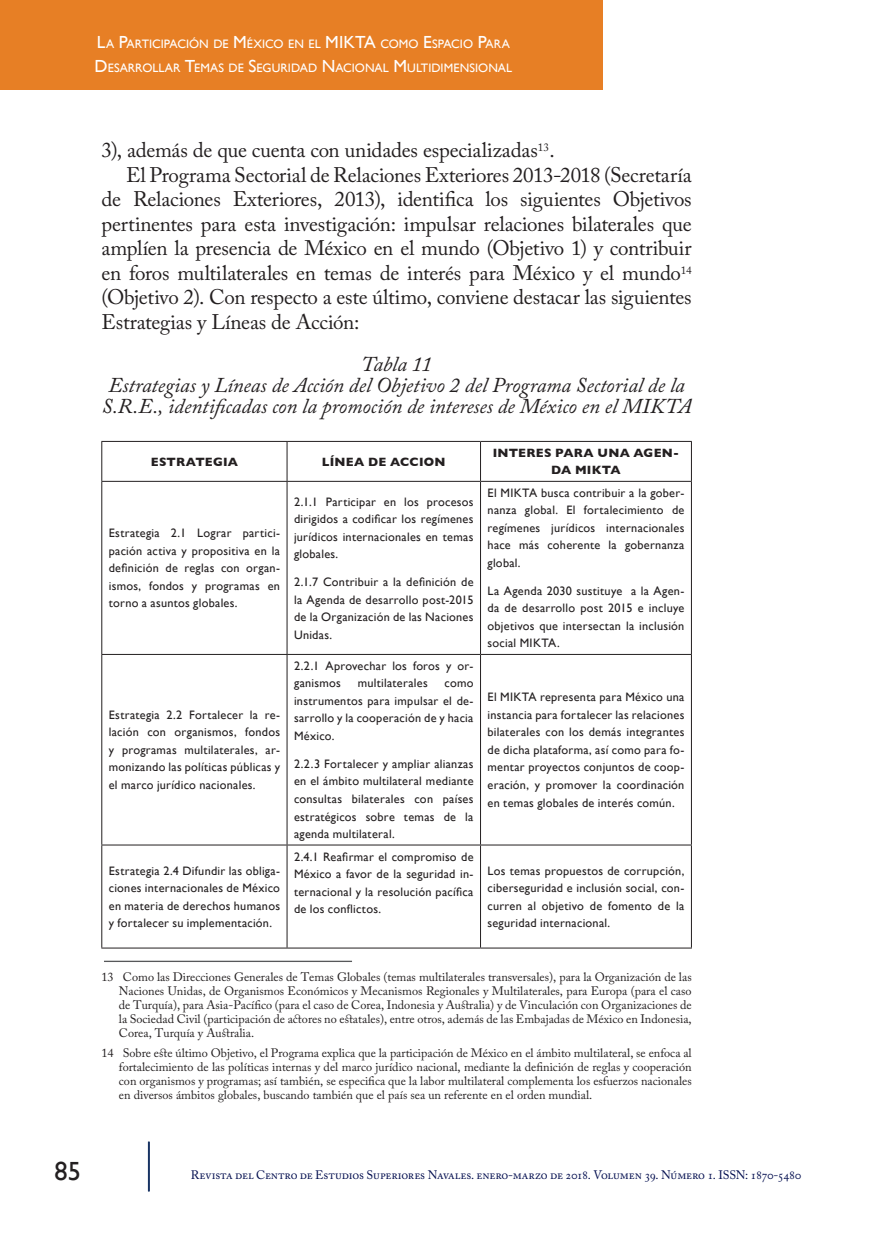
<style>
.page{position:relative;width:893px;height:1241px;background:#fff}
.page>*{position:absolute;margin:0;border:0;box-sizing:border-box;transform-origin:0 0}
.t1{font:26.25px "Gill Sans";color:#231f20}
._05_Normal{font:21px/24.5px "Adobe Caslon Pro";letter-spacing:-.01em;color:#231f20;text-align:justify}
._11_Pie_de_foto{font:italic 21px/21px "Adobe Caslon Pro";letter-spacing:-.005em;color:#231f20;text-align:center}
.Parrafo_contenido{font:12.25px/17.5px "Gill Sans";letter-spacing:.02em;color:#231f20;text-align:justify}
._16_Nota_al_pie{font:12.25px/14px "Adobe Caslon Pro";color:#231f20;text-align:justify}
.t2{font:12.25px/24.5px "Gill Sans";color:#fff}
.t3{font:12.25px "Adobe Caslon Pro";letter-spacing:-.015em;color:#030e4f}
.Parrafo_contenido-2{font:700 12.25px/17.5px "Gill Sans";letter-spacing:.02em;color:#231f20;text-align:center}
.s1{font-size:17.5px}
</style>
<div class="page">
<hr style="left:148px;top:1141px;width:2px;height:50px;background:#183463">
<div style="left:0;top:0;width:603px;height:89px;background:#e77f25"></div>
<hr style="left:101px;top:441px;width:186px;height:1px;background:#231f20">
<hr style="left:101px;top:442px;width:1px;height:39px;background:#231f20">
<hr style="left:287px;top:441px;width:193px;height:1px;background:#231f20">
<hr style="left:287px;top:442px;width:1px;height:39px;background:#231f20">
<hr style="left:480px;top:441px;width:212px;height:1px;background:#231f20">
<hr style="left:480px;top:442px;width:1px;height:39px;background:#231f20">
<hr style="left:691px;top:442px;width:1px;height:39px;background:#231f20">
<hr style="left:101px;top:481px;width:186px;height:1px;background:#231f20">
<hr style="left:101px;top:481px;width:1px;height:173px;background:#231f20">
<hr style="left:287px;top:481px;width:193px;height:1px;background:#231f20">
<hr style="left:287px;top:481px;width:1px;height:173px;background:#231f20">
<hr style="left:480px;top:481px;width:212px;height:1px;background:#231f20">
<hr style="left:480px;top:481px;width:1px;height:173px;background:#231f20">
<hr style="left:691px;top:481px;width:1px;height:173px;background:#231f20">
<hr style="left:101px;top:654px;width:186px;height:1px;background:#231f20">
<hr style="left:101px;top:654px;width:1px;height:190px;background:#231f20">
<hr style="left:287px;top:654px;width:193px;height:1px;background:#231f20">
<hr style="left:287px;top:654px;width:1px;height:190px;background:#231f20">
<hr style="left:480px;top:654px;width:212px;height:1px;background:#231f20">
<hr style="left:480px;top:654px;width:1px;height:190px;background:#231f20">
<hr style="left:691px;top:654px;width:1px;height:190px;background:#231f20">
<hr style="left:101px;top:844px;width:186px;height:1px;background:#231f20">
<hr style="left:101px;top:845px;width:1px;height:102px;background:#231f20">
<hr style="left:287px;top:844px;width:193px;height:1px;background:#231f20">
<hr style="left:287px;top:845px;width:1px;height:102px;background:#231f20">
<hr style="left:480px;top:844px;width:212px;height:1px;background:#231f20">
<hr style="left:480px;top:845px;width:1px;height:102px;background:#231f20">
<hr style="left:691px;top:845px;width:1px;height:102px;background:#231f20">
<hr style="left:101px;top:947px;width:186px;height:1px;background:#231f20">
<hr style="left:287px;top:947px;width:193px;height:1px;background:#231f20">
<hr style="left:480px;top:947px;width:212px;height:1px;background:#231f20">
<hr style="left:104px;top:960px;width:248px;height:1px;background:#57585a">
<p class="t2" style="left:95px;top:31px;width:418px"><span class="s1">L</span>A <span class="s1">P</span>ARTICIPACIÓN DE <span class="s1">M</span>ÉXICO EN EL <span class="s1">MI KTA</span> COMO <span class="s1">E</span>SPACIO <span class="s1">P</span>ARA<br><span class="s1">D</span> ESARROLLAR <span class="s1">T</span>EMAS DE <span class="s1">S</span>EGURIDAD <span class="s1">N</span>ACIONAL <span class="s1">M</span>ULTIDIMENSIONAL</p>
<p class="_05_Normal" style="left:102px;top:138px;width:455px">3), además de que cuenta con unidades especializadas<sup>13</sup>.</p>
<p class="_05_Normal" style="left:102px;top:162px;width:592px;text-indent:25px">El Programa Sectorial de Relaciones Exteriores 2013-2018 (Secretaría de Relaciones Exteriores, 2013), identifica los siguientes Objetivos pertinentes para esta investigación: impulsar relaciones bilaterales que amplíen la presencia de México en el mundo (Objetivo 1) y contribuir en foros multilaterales en temas de interés para México y el mundo<sup>14 </sup>(Objetivo 2). Con respecto a este último, conviene destacar las siguientes Estrategias y Líneas de Acción:</p>
<p class="_11_Pie_de_foto" style="left:361px;top:353px;width:72px">Tabla 11</p>
<p class="_11_Pie_de_foto" style="left:102px;top:374px;width:591px">Estrategias y Líneas de Acción del Objetivo 2 del Programa Sectorial de la<br>S.R.E., identificadas con la promoción de intereses de México en el MIKTA</p>
<p class="Parrafo_contenido-2" style="left:151px;top:452px;width:89px">ESTRATEGIA</p>
<p class="Parrafo_contenido-2" style="left:322px;top:452px;width:125px">LÍNEA DE ACCION</p>
<p class="Parrafo_contenido-2" style="left:493px;top:443px;width:188px">INTERES PARA UNA AGEN-<br>DA MIKTA</p>
<p class="Parrafo_contenido" style="left:109px;top:524px;width:173px">Estrategia 2.1 Lograr partici&shy;pación activa y propositiva en la definición de reglas con organ&shy;ismos, fondos y programas en torno a asuntos globales.</p>
<p class="Parrafo_contenido" style="left:109px;top:705px;width:173px">Estrategia 2.2 Fortalecer la re&shy;lación con organismos, fondos y programas multilaterales, ar&shy;monizando las políticas públicas y el marco jurídico nacionales.</p>
<p class="Parrafo_contenido" style="left:109px;top:861px;width:173px">Estrategia 2.4 Difundir las obliga&shy;ciones internacionales de México en materia de derechos humanos y fortalecer su implementación.</p>
<p class="Parrafo_contenido" style="left:294px;top:492px;width:181px">2.1.1 Participar en los procesos dirigidos a codificar los regímenes jurídicos internacionales en temas globales.</p>
<p class="Parrafo_contenido" style="left:294px;top:573px;width:181px">2.1.7 Contribuir a la definición de la Agenda de desarrollo post-2015 de la Organización de las Naciones Unidas.</p>
<p class="Parrafo_contenido" style="left:294px;top:656px;width:181px">2.2.1 Aprovechar los foros y or&shy;ganismos</p>
<p class="Parrafo_contenido" style="left:358px;top:674px;width:71px">multilaterales</p>
<p class="Parrafo_contenido" style="left:294px;top:674px;width:181px;text-indent:150px">como instrumentos para impulsar el de&shy;sarrollo y la cooperación de y hacia México.</p>
<p class="Parrafo_contenido" style="left:294px;top:754px;width:181px">2.2.3 Fortalecer y ampliar alianzas en el ámbito multilateral mediante consultas bilaterales con países estratégicos sobre temas de la agenda multilateral.</p>
<p class="Parrafo_contenido" style="left:294px;top:847px;width:181px">2.4.1 Reafirmar el compromiso de México a favor de la seguridad in&shy;ternacional y la resolución pacífica de los conflictos.</p>
<p class="Parrafo_contenido" style="left:487px;top:483px;width:198px">El MIKTA busca contribuir a la gober&shy;nanza global. El fortalecimiento de regímenes jurídicos internacionales hace más coherente la gobernanza global.</p>
<p class="Parrafo_contenido" style="left:487px;top:581px;width:198px">La Agenda 2030 sustituye a la Agen&shy;da de desarrollo post 2015 e incluye objetivos que intersectan la inclusión social MIKTA.</p>
<p class="Parrafo_contenido" style="left:487px;top:688px;width:198px">El MIKTA representa para México una instancia para fortalecer las relaciones bilaterales con los demás integrantes de dicha plataforma, así como para fo&shy;mentar proyectos conjuntos de coop&shy;eración, y promover la coordinación en temas globales de interés común.</p>
<p class="Parrafo_contenido" style="left:487px;top:861px;width:198px">Los temas propuestos de corrupción, ciberseguridad e inclusión social, con&shy;curren al objetivo de fomento de la seguridad internacional.</p>
<p class="_16_Nota_al_pie" style="left:119px;top:969px;width:574px;text-indent:-17px">13 Como las Direcciones Generales de Temas Globales (temas multilaterales transversales), para la Organización de las Naciones Unidas, de Organismos Económicos y Mecanismos Regionales y Multilaterales, para Europa (para el caso de Turquía), para Asia-Pacífico (para el caso de Corea, Indonesia y Australia) y de Vinculación con Organizaciones de la Sociedad Civil (participación de actores no estatales), entre otros, además de las Embajadas de México en Indonesia, Corea, Turquía y Australia.</p>
<p class="_16_Nota_al_pie" style="left:119px;top:1045px;width:574px;text-indent:-17px">14 Sobre este último Objetivo, el Programa explica que la participación de México en el ámbito multilateral, se enfoca al fortalecimiento de las políticas internas y del marco jurídico nacional, mediante la definición de reglas y cooperación con organismos y programas; así también, se especifica que la labor multilateral complementa los esfuerzos nacionales en diversos ámbitos globales, buscando también que el país sea un referente en el orden mundial.</p>
<h1 class="t1" style="left:55px;top:1155px;width:28px">85<sup>85</sup></h1>
<p class="t3" style="left:191px;top:1167px;width:612px">Revista del Centro de Estudios Superiores Navales. enero-marzo de 2018. Volumen 39. Número 1. ISSN: 1870-5480</p>
</div>
